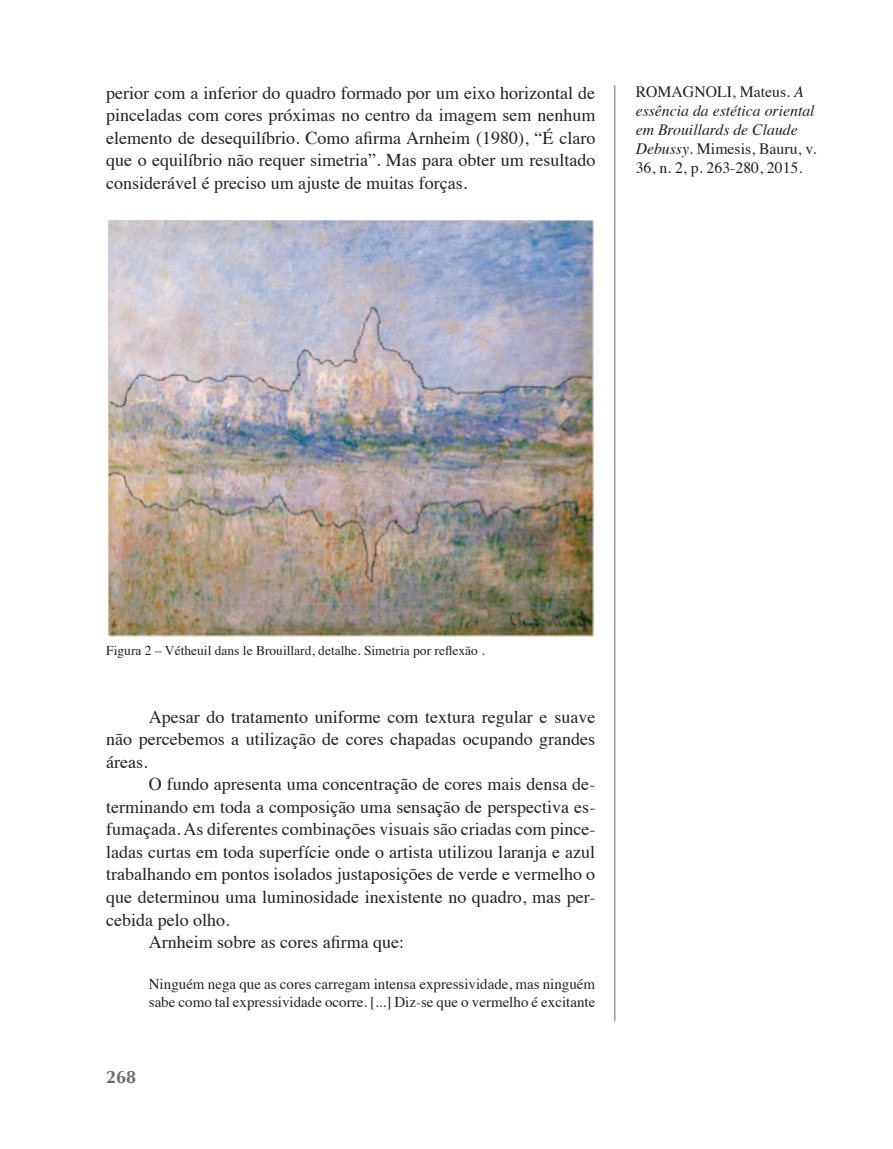
<style>
.page{position:relative;width:893px;height:1149px;background:#fff}
.page>*{position:absolute;margin:0;border:0;box-sizing:border-box;transform-origin:0 0}
.Notas_de_rodapé{font:18px/22.5px "Times";color:#231f20;text-align:justify}
.t1{font:700 18px "Optima";color:#6c6d70}
.t2{font:15.75px/18.9px "Times";color:#231f20}
.entre_textos{font:15px/18px "Times";color:#231f20}
.legenda{font:13.5px "Times";color:#231f20}
.s1{font-style:italic}
</style>
<div class="page">
<hr style="left:614px;top:85px;width:1px;height:935px;background:#6c6d70">
<img style="left:108px;top:220px;width:486px;height:417px">
<p class="Notas_de_rodapé" style="left:106px;top:80px;width:491px">perior com a inferior do quadro formado por um eixo horizontal de pinceladas com cores próximas no centro da imagem sem nenhum elemento de desequilíbrio. Como afirma Arnheim (1980), “É claro que o equilíbrio não requer simetria”. Mas para obter um resultado considerável é preciso um ajuste de muitas forças.</p>
<p class="t2" style="left:636px;top:81px;width:182px">ROMAGNOLI, Mateus. <span class="s1">A essência da estética oriental em Brouillards de Claude<br>Debussy</span>. Mimesis, Bauru, v.<br>36, n. 2, p. 263-280, 2015.</p>
<p class="legenda" style="left:106px;top:638px;width:380px">Figura 2 – Vétheuil dans le Brouillard, detalhe. Simetria por reflexão .</p>
<p class="Notas_de_rodapé" style="left:106px;top:703px;width:490px;text-indent:43px">Apesar do tratamento uniforme com textura regular e suave não percebemos a utilização de cores chapadas ocupando grandes áreas.</p>
<p class="Notas_de_rodapé" style="left:106px;top:771px;width:490px;text-indent:43px">O fundo apresenta uma concentração de cores mais densa de&shy;terminando em toda a composição uma sensação de perspectiva es&shy;fumaçada. As diferentes combinações visuais são criadas com pince&shy;ladas curtas em toda superfície onde o artista utilizou laranja e azul trabalhando em pontos isolados justaposições de verde e vermelho o que determinou uma luminosidade inexistente no quadro, mas per&shy;cebida pelo olho.</p>
<p class="Notas_de_rodapé" style="left:149px;top:928px;width:257px">Arnheim sobre as cores afirma que:</p>
<p class="entre_textos" style="left:149px;top:972px;width:448px">Ninguém nega que as cores carregam intensa expressividade, mas ninguém sabe como tal expressividade ocorre. [...] Diz-se que o vermelho é excitante</p>
<p class="t1" style="left:106px;top:1066px;width:32px">268</p>
</div>
